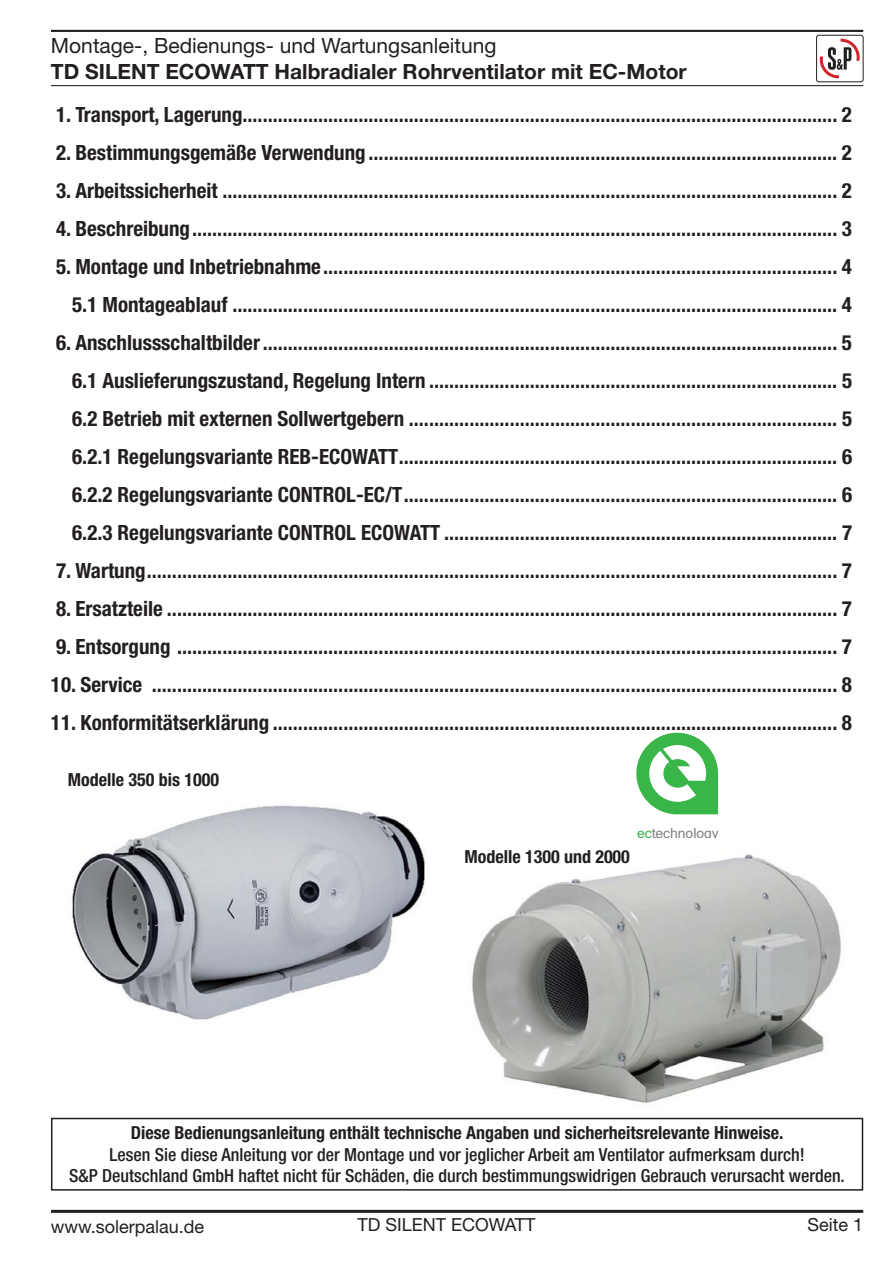
<style>
.page{position:relative;width:893px;height:1263px;background:#fff}
.page>*{position:absolute;margin:0;border:0;box-sizing:border-box;transform-origin:0 0}
.t1{font:700 condensed 21px/38px "Helvetica Neue LT Pro";color:#231f20;text-align:right}
.t2{font:700 21px "Helvetica Neue LT Pro";color:#231f20}
.t3{font:21px "Helvetica Neue LT Pro";color:#231f20}
.t4{font:500 condensed 18px/21.6px "Helvetica Neue LT Pro";color:#231f20;text-align:center}
.t5{font:700 condensed 18px "Helvetica Neue LT Pro";color:#231f20}
.t6{font:18px "Helvetica Neue LT Pro";color:#231f20}
.t7{font:15.45px "Vrinda";color:#808285}
.s1{color:#39b54a}
</style>
<div class="page">
<svg style="left:819px;top:39px;width:41px;height:40px"></svg>
<div style="left:816px;top:35px;width:47px;height:47px;border:1px solid #231f20;border-radius:2px"></div>
<hr style="left:51px;top:30px;width:812px;height:2px;background:#231f20">
<hr style="left:51px;top:85px;width:812px;height:1px;background:#231f20">
<hr style="left:51px;top:1210px;width:812px;height:3px;background:#231f20">
<img style="left:463px;top:854px;width:388px;height:264px">
<img style="left:72px;top:805px;width:353px;height:215px">
<svg style="left:636px;top:733px;width:82px;height:81px"></svg>
<div style="left:51px;top:1118px;width:812px;height:73px;border:2px solid #231f20"></div>
<p class="t3" style="left:51px;top:38px;width:447px">Montage-, Bedienungs- und Wartungsanleitung</p>
<p class="t2" style="left:51px;top:64px;width:637px">TD SILENT ECOWATT Halbradialer Rohrventilator mit EC-Motor</p>
<p class="t1" style="left:56px;top:98px;width:797px">1. Transport, Lagerung ...................................................................................................................... 2</p>
<p class="t1" style="left:56px;top:136px;width:797px">2. Bestimmungsgemäße Verwendung ............................................................................................. 2</p>
<p class="t1" style="left:56px;top:174px;width:797px">3. Arbeitssicherheit .......................................................................................................................... 2</p>
<p class="t1" style="left:56px;top:212px;width:797px">4. Beschreibung ................................................................................................................................ 3</p>
<p class="t1" style="left:56px;top:250px;width:797px">5. Montage und Inbetriebnahme ...................................................................................................... 4<br>5.1 Montageablauf ........................................................................................................................ 4</p>
<p class="t1" style="left:72px;top:326px;width:781px;text-align:justify;text-indent:-16px">6. Anschlussschaltbilder .................................................................................................................. 5<br>6.1 Auslieferungszustand, Regelung Intern ................................................................................. 5<br>6.2 Betrieb mit externen Sollwertgebern ..................................................................................... 5<br>6.2.1 Regelungsvariante REB-ECOWATT ....................................................................................... 6<br>6.2.2 Regelungsvariante CONTROL-EC/T ...................................................................................... 6<br>6.2.3 Regelungsvariante CONTROL ECOWATT .............................................................................. 7</p>
<p class="t1" style="left:56px;top:553px;width:797px">7. Wartung ......................................................................................................................................... 7</p>
<p class="t1" style="left:56px;top:591px;width:797px">8. Ersatzteile ..................................................................................................................................... 7</p>
<p class="t1" style="left:56px;top:629px;width:797px">9. Entsorgung ................................................................................................................................... 7</p>
<p class="t1" style="left:51px;top:667px;width:802px">10. Service ........................................................................................................................................ 8</p>
<p class="t1" style="left:51px;top:705px;width:802px">11. Konformitätserklärung ................................................................................................................ 8</p>
<p class="t5" style="left:68px;top:773px;width:153px">Modelle 350 bis 1000</p>
<p class="t7" style="left:637px;top:823px;width:83px"><span class="s1">ec</span>technology</p>
<p class="t5" style="left:464px;top:850px;width:167px">Modelle 1300 und 2000</p>
<p class="t5" style="left:131px;top:1126px;width:654px">Diese Bedienungsanleitung enthält technische Angaben und sicherheitsrelevante Hinweise.</p>
<p class="t4" style="left:69px;top:1145px;width:777px">Lesen Sie diese Anleitung vor der Montage und vor jeglicher Arbeit am Ventilator aufmerksam durch!<br>S&amp;P Deutschland GmbH haftet nicht für Schäden, die durch bestimmungswidrigen Gebrauch verursacht werden.</p>
<p class="t6" style="left:51px;top:1220px;width:155px">www.solerpalau.de</p>
<p class="t6" style="left:357px;top:1218px;width:180px">TD SILENT ECOWATT</p>
<p class="t6" style="left:807px;top:1218px;width:57px">Seite 1</p>
</div>
